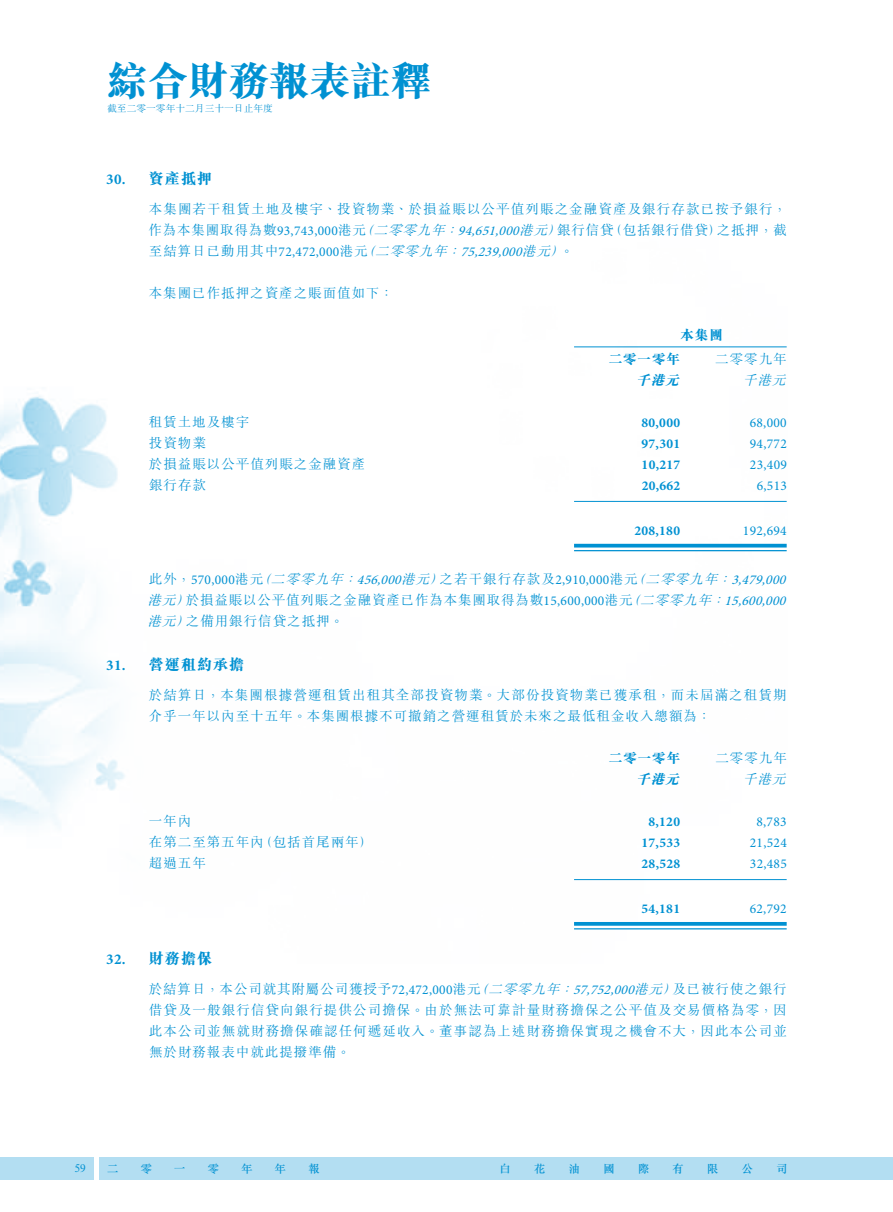
<style>
.page{position:relative;width:893px;height:1212px;background:#fff}
.page>*{position:absolute;margin:0;border:0;box-sizing:border-box;transform-origin:0 0}
.t1{font:800 40.5px "M Sung HK";color:#0091d2}
.t2{font:800 15px "M Sung HK";letter-spacing:.07em;color:#0091d2}
.t3{font:700 15px "Minion Pro";color:#0091d2}
.t4{font:300 13.5px/21px "M Sung HK";letter-spacing:.075em;color:#0091d2}
.t5{font:13.5px "Minion Pro";letter-spacing:.025em;color:#0091d2}
.t6{font:italic 13.5px "Minion Pro";color:#0091d2}
.t7{font:700 13.5px "Minion Pro";letter-spacing:.02em;color:#0091d2}
.t8{font:italic 300 13.5px "M Sung HK";color:#0091d2}
.t9{font:800 13.5px "M Sung HK";letter-spacing:.07em;color:#0091d2}
.t10{font:italic 800 13.5px "M Sung HK";color:#0091d2}
.t11{font:500 11.25px "M Sung HK";color:#0091d2}
.t12{font:11.25px "Times New Roman MT Std";color:#0091d2}
.t13{font:300 9.75px "M Sung HK";color:#0091d2}
.s1{font-family:"Minion Pro";font-weight:400}
.s2{font-style:italic}
.s3{font-family:"M Sung HK";font-weight:300}
.s4{font-style:normal}
</style>
<div class="page">
<img style="left:0;top:347px;width:787px;height:583px">
<div style="left:0;top:1157px;width:893px;height:22px;background:#b3def2"></div>
<div style="left:94px;top:1149px;width:5px;height:39px;background:#fff"></div>
<hr style="left:574px;top:346px;width:213px;height:1px;background:#0091d2">
<hr style="left:574px;top:501px;width:213px;height:1px;background:#0091d2">
<hr style="left:574px;top:544px;width:213px;height:3px;background:#0091d2">
<hr style="left:574px;top:550px;width:213px;height:1px;background:#0091d2">
<hr style="left:574px;top:879px;width:213px;height:1px;background:#0091d2">
<svg style="left:574px;top:922px;width:213px;height:4px"></svg>
<hr style="left:574px;top:928px;width:213px;height:1px;background:#0091d2">
<h1 class="t1" style="left:107px;top:53px;width:326px">綜合財務報表註釋</h1>
<p class="t13" style="left:107px;top:101px;width:167px">截至二零一零年十二月三十一日止年度</p>
<p class="t3" style="left:106px;top:168px;width:21px">30.</p>
<p class="t3" style="left:106px;top:654px;width:21px">31.</p>
<p class="t3" style="left:106px;top:948px;width:21px">32.</p>
<p class="t2" style="left:149px;top:167px;width:65px">資產抵押</p>
<p class="t4" style="left:149px;top:198px;width:639px;text-align:right">本集團若干租賃土地及樓宇、投資物業、於損益賬以公平值列賬之金融資產及銀行存款已按予銀行，之抵押，截</p>
<p class="t4" style="left:149px;top:219px;width:219px">作為本集團取得為數<span class="s1">93,743,000</span>港元</p>
<p class="t4" style="left:519px;top:219px;width:96px"><span class="s2">港元</span>銀行信貸</p>
<p class="t4" style="left:609px;top:219px;width:114px">（包括銀行借貸）</p>
<p class="t8" style="left:374px;top:220px;width:77px">二零零九年</p>
<p class="t8" style="left:360px;top:220px;width:20px">（</p>
<p class="t8" style="left:547px;top:220px;width:20px">）</p>
<p class="t6" style="left:444px;top:221px;width:81px"><span class="s3">：</span>94,651,000</p>
<p class="t4" style="left:149px;top:240px;width:220px">至結算日已動用其中<span class="s1">72,472,000</span>港元</p>
<p class="t4" style="left:149px;top:282px;width:246px">本集團已作抵押之資產之賬面值如下：</p>
<p class="t8" style="left:375px;top:241px;width:78px">二零零九年</p>
<p class="t8" style="left:522px;top:241px;width:53px">港元<span class="s4">。</span></p>
<p class="t8" style="left:361px;top:241px;width:20px">（</p>
<p class="t8" style="left:550px;top:241px;width:20px">(</p>
<p class="t6" style="left:447px;top:242px;width:81px"><span class="s3">：</span>75,239,000</p>
<p class="t4" style="left:149px;top:411px;width:102px">租賃土地及樓宇</p>
<p class="t4" style="left:149px;top:432px;width:58px">投資物業</p>
<p class="t4" style="left:149px;top:453px;width:218px">於損益賬以公平值列賬之金融資產</p>
<p class="t4" style="left:149px;top:474px;width:58px">銀行存款</p>
<p class="t9" style="left:680px;top:325px;width:44px">本集團</p>
<p class="t4" style="left:715px;top:348px;width:73px">二零零九年</p>
<p class="t9" style="left:609px;top:349px;width:73px">二零一零年</p>
<p class="t10" style="left:636px;top:370px;width:49px">千港元</p>
<p class="t8" style="left:743px;top:370px;width:49px">千港元</p>
<p class="t7" style="left:641px;top:413px;width:40px">80,000</p>
<p class="t5" style="left:750px;top:413px;width:39px">68,000</p>
<p class="t7" style="left:641px;top:434px;width:40px">97,301</p>
<p class="t5" style="left:750px;top:434px;width:39px">94,772</p>
<p class="t7" style="left:642px;top:455px;width:40px">10,217</p>
<p class="t5" style="left:750px;top:455px;width:39px">23,409</p>
<p class="t7" style="left:642px;top:476px;width:40px">20,662</p>
<p class="t5" style="left:757px;top:476px;width:32px">6,513</p>
<p class="t7" style="left:634px;top:521px;width:47px">208,180</p>
<p class="t5" style="left:743px;top:521px;width:45px">192,694</p>
<p class="t4" style="left:401px;top:568px;width:238px"><span class="s2">港元</span>之若干銀行存款及<span class="s1">2,910,000</span>港元</p>
<p class="t5" style="left:149px;top:571px;width:116px"><span class="s3">此外，</span>570,000<span class="s3">港元</span></p>
<p class="t8" style="left:271px;top:570px;width:78px">二零零九年</p>
<p class="t8" style="left:645px;top:570px;width:78px">二零零九年</p>
<p class="t8" style="left:257px;top:570px;width:20px">（</p>
<p class="t8" style="left:632px;top:570px;width:20px">（</p>
<p class="t8" style="left:429px;top:570px;width:20px">）</p>
<p class="t6" style="left:343px;top:571px;width:64px"><span class="s3">：</span>456,000</p>
<p class="t6" style="left:717px;top:571px;width:74px"><span class="s3">：</span>3,479,000</p>
<p class="t4" style="left:148px;top:589px;width:487px"><span class="s2">港元</span>於損益賬以公平值列賬之金融資產已作為本集團取得為數<span class="s1">15,600,000</span>港元</p>
<p class="t8" style="left:640px;top:591px;width:77px">二零零九年</p>
<p class="t8" style="left:626px;top:591px;width:20px">（</p>
<p class="t4" style="left:147px;top:589px;width:198px;text-indent:28px"><span class="s2">）<br>港元</span>之備用銀行信貸之抵押。</p>
<p class="t6" style="left:711px;top:592px;width:81px"><span class="s3">：</span>15,600,000</p>
<p class="t8" style="left:176px;top:612px;width:20px">）</p>
<p class="t2" style="left:149px;top:654px;width:97px">營運租約承擔</p>
<p class="t4" style="left:149px;top:684px;width:639px">於結算日，本集團根據營運租賃出租其全部投資物業。大部份投資物業已獲承租，而未屆滿之租賃期介乎一年以內至十五年。本集團根據不可撤銷之營運租賃於未來之最低租金收入總額為：</p>
<p class="t4" style="left:715px;top:747px;width:73px">二零零九年</p>
<p class="t9" style="left:609px;top:749px;width:73px">二零一零年</p>
<p class="t10" style="left:636px;top:770px;width:49px">千港元</p>
<p class="t8" style="left:743px;top:769px;width:49px">千港元</p>
<p class="t4" style="left:149px;top:810px;width:44px">一年內</p>
<p class="t7" style="left:648px;top:812px;width:33px">8,120</p>
<p class="t5" style="left:756px;top:813px;width:32px">8,783</p>
<p class="t4" style="left:149px;top:831px;width:116px">在第二至第五年內</p>
<p class="t4" style="left:259px;top:831px;width:115px">（包括首尾兩年(</p>
<p class="t7" style="left:641px;top:833px;width:40px">17,533</p>
<p class="t5" style="left:750px;top:834px;width:39px">21,524</p>
<p class="t4" style="left:149px;top:852px;width:58px">超過五年</p>
<p class="t7" style="left:642px;top:854px;width:40px">28,528</p>
<p class="t5" style="left:750px;top:855px;width:39px">32,485</p>
<p class="t7" style="left:641px;top:899px;width:40px">54,181</p>
<p class="t5" style="left:750px;top:900px;width:39px">62,792</p>
<p class="t2" style="left:149px;top:948px;width:65px">財務擔保</p>
<p class="t4" style="left:149px;top:978px;width:639px">於結算日，本公司就其附屬公司獲授予<span class="s1">72,472,000</span>港元<br>借貸及一般銀行信貸向銀行提供公司擔保。由於無法可靠計量財務擔保之公平值及交易價格為零，因此本公司並無就財務擔保確認任何遞延收入。董事認為上述財務擔保實現之機會不大，因此本公司並無於財務報表中就此提撥準備。</p>
<p class="t4" style="left:634px;top:978px;width:154px"><span class="s2">港元</span>及已被行使之銀行</p>
<p class="t8" style="left:488px;top:980px;width:77px">二零零九年</p>
<p class="t8" style="left:474px;top:980px;width:20px">（</p>
<p class="t8" style="left:662px;top:980px;width:20px">）</p>
<p class="t6" style="left:559px;top:981px;width:81px"><span class="s3">：</span>57,752,000</p>
<p class="t12" style="left:75px;top:1162px;width:13px">59</p>
<p class="t11" style="left:107px;top:1161px;width:13px">二</p>
<p class="t11" style="left:141px;top:1161px;width:13px">零</p>
<p class="t11" style="left:174px;top:1161px;width:13px">一</p>
<p class="t11" style="left:208px;top:1161px;width:13px">零</p>
<p class="t11" style="left:241px;top:1161px;width:13px">年</p>
<p class="t11" style="left:275px;top:1161px;width:13px">年</p>
<p class="t11" style="left:309px;top:1161px;width:13px">報</p>
<p class="t11" style="left:500px;top:1161px;width:13px">白</p>
<p class="t11" style="left:534px;top:1161px;width:13px">花</p>
<p class="t11" style="left:569px;top:1161px;width:13px">油</p>
<p class="t11" style="left:603px;top:1161px;width:13px">國</p>
<p class="t11" style="left:638px;top:1161px;width:13px">際</p>
<p class="t11" style="left:673px;top:1161px;width:13px">有</p>
<p class="t11" style="left:707px;top:1161px;width:13px">限</p>
<p class="t11" style="left:742px;top:1161px;width:13px">公</p>
<p class="t11" style="left:776px;top:1161px;width:13px">司</p>
</div>
